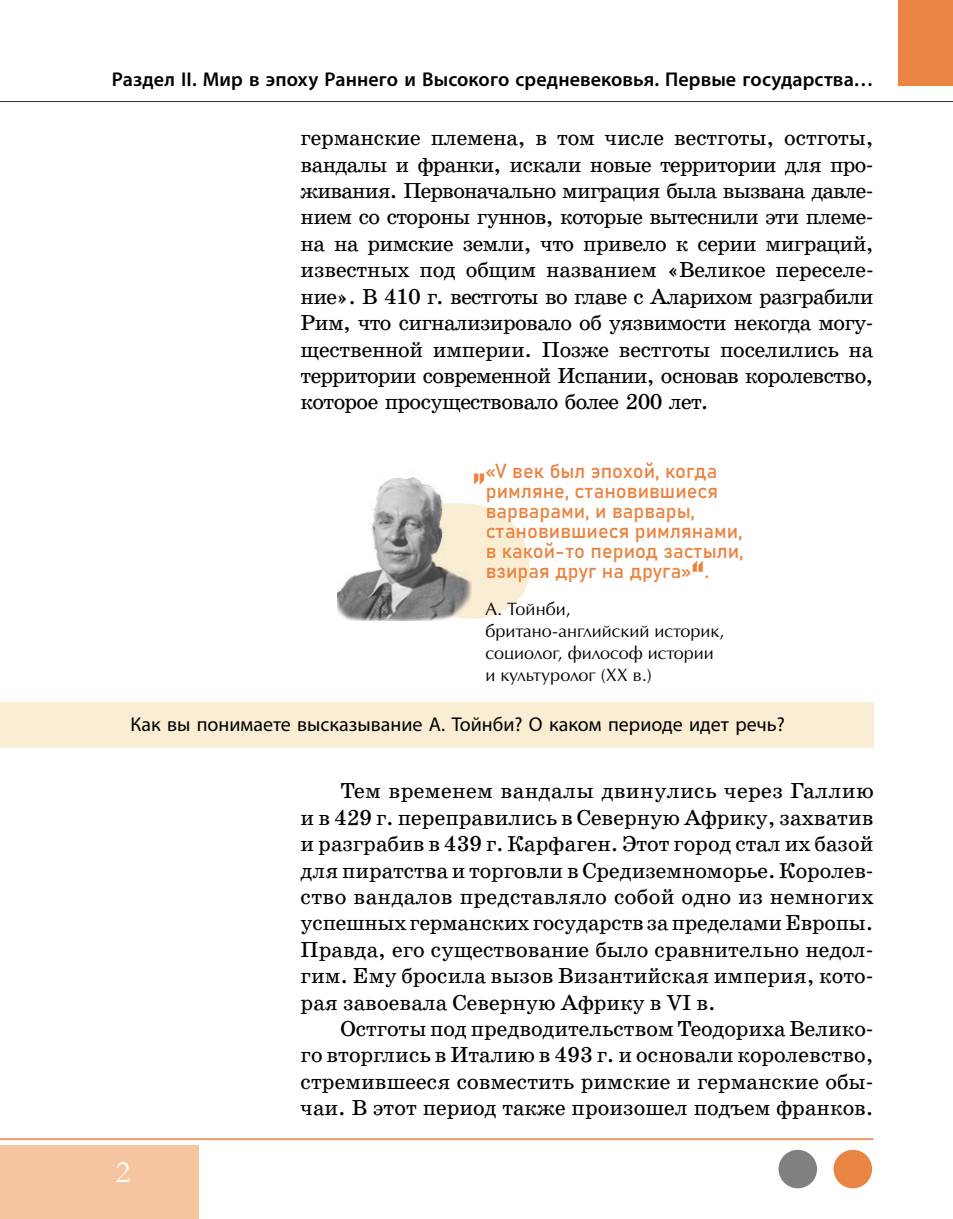
<style>
.page{position:relative;width:953px;height:1219px;background:#fff}
.page>*{position:absolute;margin:0;border:0;box-sizing:border-box;transform-origin:0 0}
.t1{font:32px "Garamond";color:#fff}
.t2{font:22px/26.4px "School Book Web";color:#000;text-align:justify}
.t3{font:20px/20px "Bahnschrift";color:#e98442}
.t4{font:600 20px "Myriad Pro";letter-spacing:.005em;color:#000}
.t5{font:20px "Myriad Pro";color:#000}
.t6{font:18px/22px "AG Opus HR";color:#000}
.s1{font-size:42px}
.s2{font-size:22px}
</style>
<div class="page">
<hr style="left:0;top:101px;width:952px;height:1px;background:#000">
<div style="left:898px;top:0;width:54px;height:86px;background:#e98442"></div>
<div style="left:0;top:1145px;width:198px;height:74px;background:#f6c49f"></div>
<div style="left:778px;top:1150px;width:39px;height:38px;background:#808080;border-radius:50%"></div>
<div style="left:833px;top:1150px;width:39px;height:38px;background:#e98442;border-radius:50%"></div>
<hr style="left:0;top:1138px;width:873px;height:2px;background:#e98442">
<svg style="left:361px;top:504px;width:169px;height:117px"></svg>
<img style="left:338px;top:477px;width:133px;height:143px">
<div style="left:0;top:702px;width:873px;height:46px;background:#f9edd4"></div>
<p class="t4" style="left:112px;top:67px;width:763px">Раздел II. Мир в эпоху Раннего и Высокого средневековья. Первые государства…</p>
<p class="t2" style="left:300px;top:125px;width:574px">германские племена, в том числе вестготы, остготы, вандалы и франки, искали новые территории для про&shy;живания. Первоначально миграция была вызвана давле&shy;нием со стороны гуннов, которые вытеснили эти племе&shy;на на римские земли, что привело к серии миграций, известных под общим названием «Великое переселе&shy;ние». В 410 г. вестготы во главе с Аларихом разграбили Рим, что сигнализировало об уязвимости некогда могу&shy;щественной империи. Позже вестготы поселились на территории современной Испании, основав королевство, которое просуществовало более 200 лет.</p>
<p class="t3" style="left:486px;top:460px;width:259px;text-indent:-13px"><span class="s1">„</span>«V век был эпохой, когда римляне, становившиеся варварами, и варвары, становившиеся римлянами, в какой-то период застыли, взирая друг на друга»<span class="s1">“</span><span class="s2">.</span></p>
<p class="t6" style="left:485px;top:598px;width:240px">А. Тойнби, британо-английский историк, социолог, философ истории и культуролог (XX в.)</p>
<p class="t5" style="left:130px;top:712px;width:656px">Как вы понимаете высказывание А. Тойнби? О каком периоде идет речь?</p>
<h1 class="t1" style="left:115px;top:1150px;width:17px">2</h1>
<p class="t2" style="left:300px;top:778px;width:574px;text-indent:40px">Тем временем вандалы двинулись через Галлию и в 429 г. переправились в Северную Африку, захватив и разграбив в 439 г. Карфаген. Этот город стал их базой для пиратства и торговли в Средиземноморье. Королев&shy;ство вандалов представляло собой одно из немногих успешных германских государств за пределами Европы.<br>Правда, его существование было сравнительно недол&shy;гим. Ему бросила вызов Византийская империя, кото&shy;рая завоевала Северную Африку в VI в.</p>
<p class="t2" style="left:300px;top:1016px;width:574px;text-indent:40px">Остготы под предводительством Теодориха Велико&shy;го вторглись в Италию в 493 г. и основали королевство, стремившееся совместить римские и германские обы&shy;чаи. В этот период также произошел подъем франков.</p>
</div>
